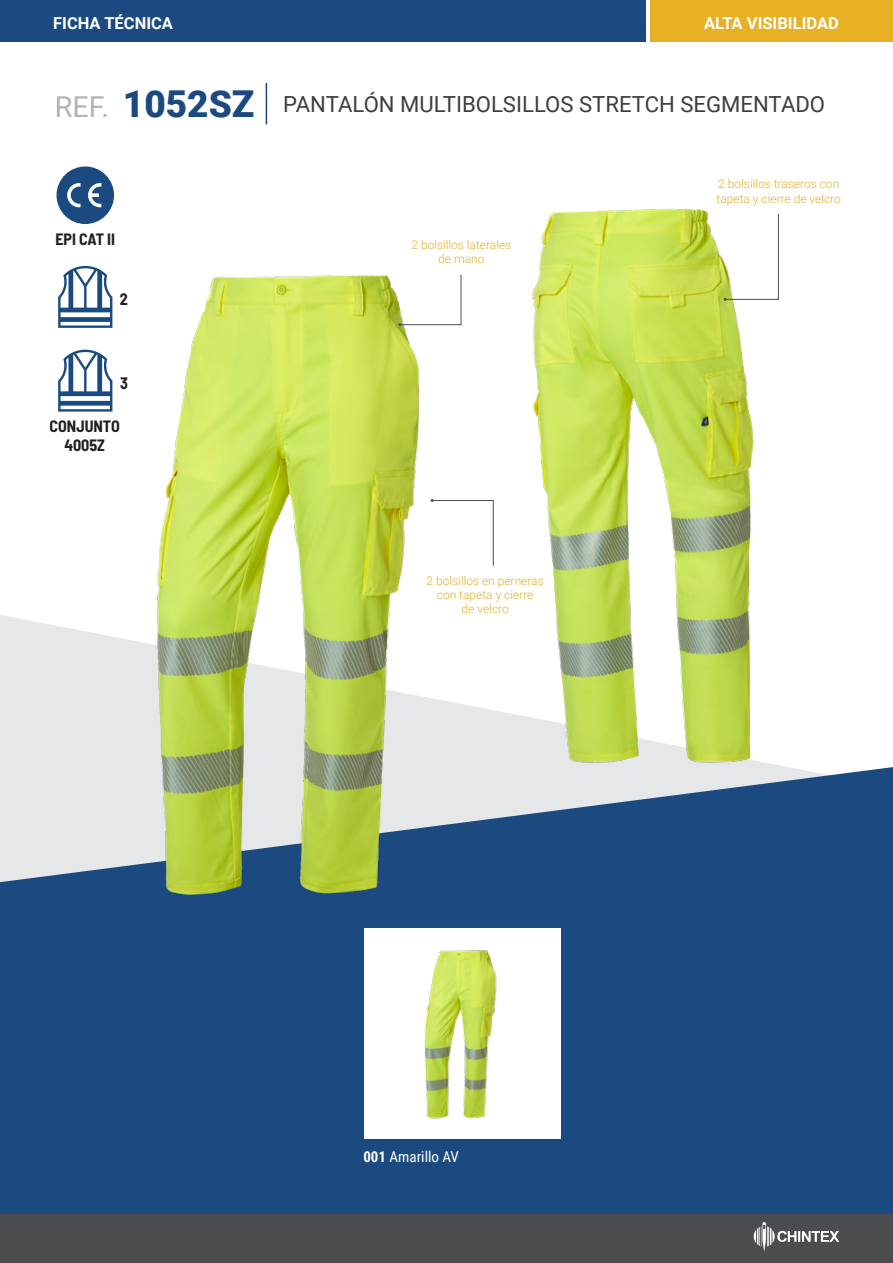
<style>
.page{position:relative;width:893px;height:1263px;background:#fff}
.page>*{position:absolute;margin:0;border:0;box-sizing:border-box;transform-origin:0 0}
.t1{font:22.2px "Roboto";color:#3d3d3b}
.t2{font:700 16.5px "Roboto";color:#fff}
.t3{font:700 semi-condensed 16.2px "Barlow";color:#231f20}
.t4{font:700 semi-condensed 16.05px/19.2px "Barlow";color:#231f20;text-align:center}
.t5{font:15px "Roboto Condensed";color:#fff}
.t6{font:300 12px/14.4px "Roboto";color:#e8b025;text-align:center}
.s1{font-size:28.8px;color:#b3b3b0}
.s2{font-weight:900;font-size:37.05px;color:#1a4a80}
.s3{font-weight:700}
</style>
<div class="page">
<div style="left:0;top:765px;width:893px;height:449px;background:#1a4a80"></div>
<div style="left:0;top:0;width:645px;height:42px;background:#1a4a80"></div>
<div style="left:0;top:1214px;width:893px;height:49px;background:#4b4c4d"></div>
<div style="left:650px;top:0;width:243px;height:42px;background:#e8b025"></div>
<svg style="left:754px;top:1222px;width:85px;height:30px"></svg>
<hr style="left:266px;top:83px;width:1px;height:41px;background:#1a4a80">
<div style="left:364px;top:928px;width:196px;height:210px;background:#fff"></div>
<img style="left:51px;top:265px;width:486px;height:684px">
<img style="left:397px;top:936px;width:131px;height:183px">
<img style="left:439px;top:208px;width:437px;height:604px">
<svg style="left:57px;top:166px;width:57px;height:58px"></svg>
<svg style="left:58px;top:266px;width:54px;height:62px"></svg>
<svg style="left:398px;top:274px;width:64px;height:52px"></svg>
<svg style="left:431px;top:499px;width:63px;height:68px"></svg>
<svg style="left:724px;top:213px;width:55px;height:88px"></svg>
<svg style="left:58px;top:350px;width:54px;height:62px"></svg>
<h2 class="t2" style="left:53px;top:11px;width:121px">FICHA TÉCNICA</h2>
<h2 class="t2" style="left:704px;top:11px;width:136px">ALTA VISIBILIDAD</h2>
<h1 class="t1" style="left:55px;top:89px;width:772px"><span class="s1">REF.</span> <span class="s2">1052SZ</span> PANTALÓN MULTIBOLSILLOS STRETCH SEGMENTADO</h1>
<h3 class="t4" style="left:55px;top:229px;width:61px">EPI CAT II</h3>
<h3 class="t3" style="left:120px;top:287px;width:10px">2</h3>
<h3 class="t3" style="left:120px;top:371px;width:9px">3</h3>
<h3 class="t4" style="left:50px;top:415px;width:72px">CONJUNTO<br>4005Z</h3>
<p class="t6" style="left:411px;top:237px;width:101px">2 bolsillos laterales de mano</p>
<p class="t6" style="left:427px;top:573px;width:119px">2 bolsillos en perneras con tapeta y cierre<br>de velcro</p>
<p class="t6" style="left:717px;top:176px;width:126px;text-align:left">2 bolsillos traseros con tapeta y cierre de velcro</p>
<p class="t5" style="left:363px;top:1146px;width:97px"><span class="s3">001</span> Amarillo AV</p>
</div>
